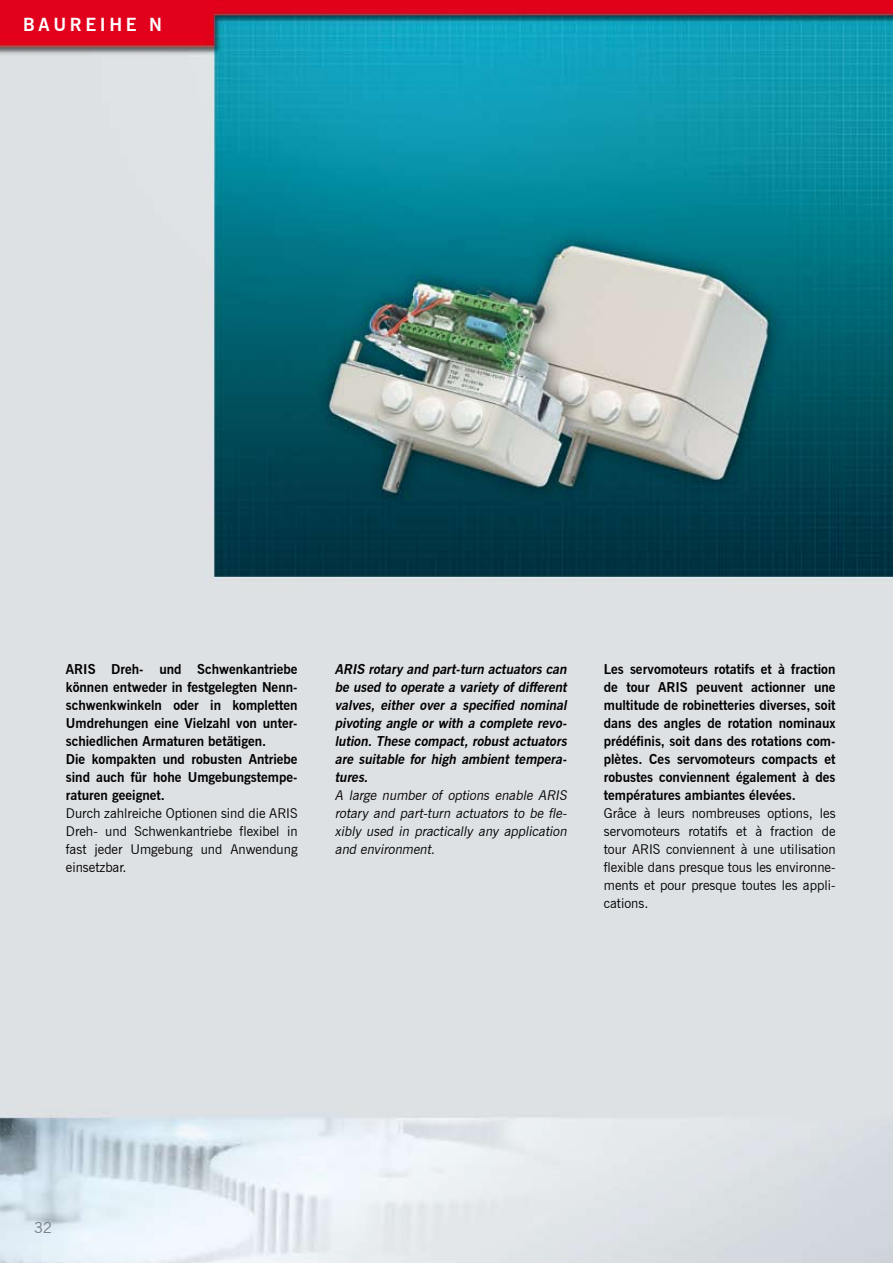
<style>
.page{position:relative;width:893px;height:1263px;background:#fff}
.page>*{position:absolute;margin:0;border:0;box-sizing:border-box;transform-origin:0 0}
.t1{font:700 18px "News Gothic BT";color:#fff}
.t2{font:15px "News Gothic BT";color:#787b7e}
.t3{font:700 13.5px/18px "News Gothic BT";color:#000}
.t4{font:13.5px/18px "News Gothic BT";color:#000;text-align:justify}
.t5{font:italic 700 13.5px/18px "News Gothic BT";color:#000;text-align:justify}
.t6{font:italic 13.5px/18px "News Gothic BT";color:#000;text-align:justify}
</style>
<div class="page">
<img style="left:0;top:0;width:893px;height:1263px">
<h1 class="t1" style="left:23px;top:13px;width:30px">Baurei</h1>
<h1 class="t1" style="left:109px;top:13px;width:51px">he N</h1>
<p class="t3" style="left:66px;top:660px;width:233px">ARIS Dreh- und Schwenkantriebe können entweder in festgelegten Nenn&shy;schwenkwinkeln oder in kompletten Umdrehungen eine Vielzahl von unter&shy;schiedlichen Armaturen betätigen.<br>Die kompakten und robusten Antriebe sind auch für hohe Umgebungstempe&shy;raturen geeignet.</p>
<p class="t4" style="left:66px;top:804px;width:233px">Durch zahlreiche Optionen sind die ARIS Dreh- und Schwenkantriebe flexibel in fast jeder U mgebung und Anwendung einsetzbar.</p>
<p class="t5" style="left:335px;top:660px;width:236px">ARIS rotary and part-turn actuators can be used to operate a variety of different valves, either over a specified nominal pivoting angle or with a complete revo&shy;lution. These compact, robust actuators are suitable for high ambient tempera&shy;tures.</p>
<p class="t6" style="left:335px;top:786px;width:236px">A large number of options enable ARIS rotary and part-turn actuators to be fle&shy;xibly used in practically any application and environment.</p>
<p class="t3" style="left:604px;top:660px;width:233px;text-align:justify">Les servomoteurs rotatifs et à fraction de tour ARIS peuvent actionner une multitude de robinetteries diverses, soit dans des angles de rotation nominaux prédéfinis, soit dans des rotations com&shy;plètes. Ces servomoteurs compacts et robustes conviennent également à des températures ambiantes élevées.</p>
<p class="t4" style="left:604px;top:804px;width:233px">Grâce à leurs nombreuses options, les servomoteurs rotatifs et à fraction de tour ARIS conviennent à une utilisation flexible dans presque tous les environne&shy;ments et pour presque toutes les appli&shy;cations.</p>
<p class="t2" style="left:34px;top:1219px;width:20px">32</p>
</div>
